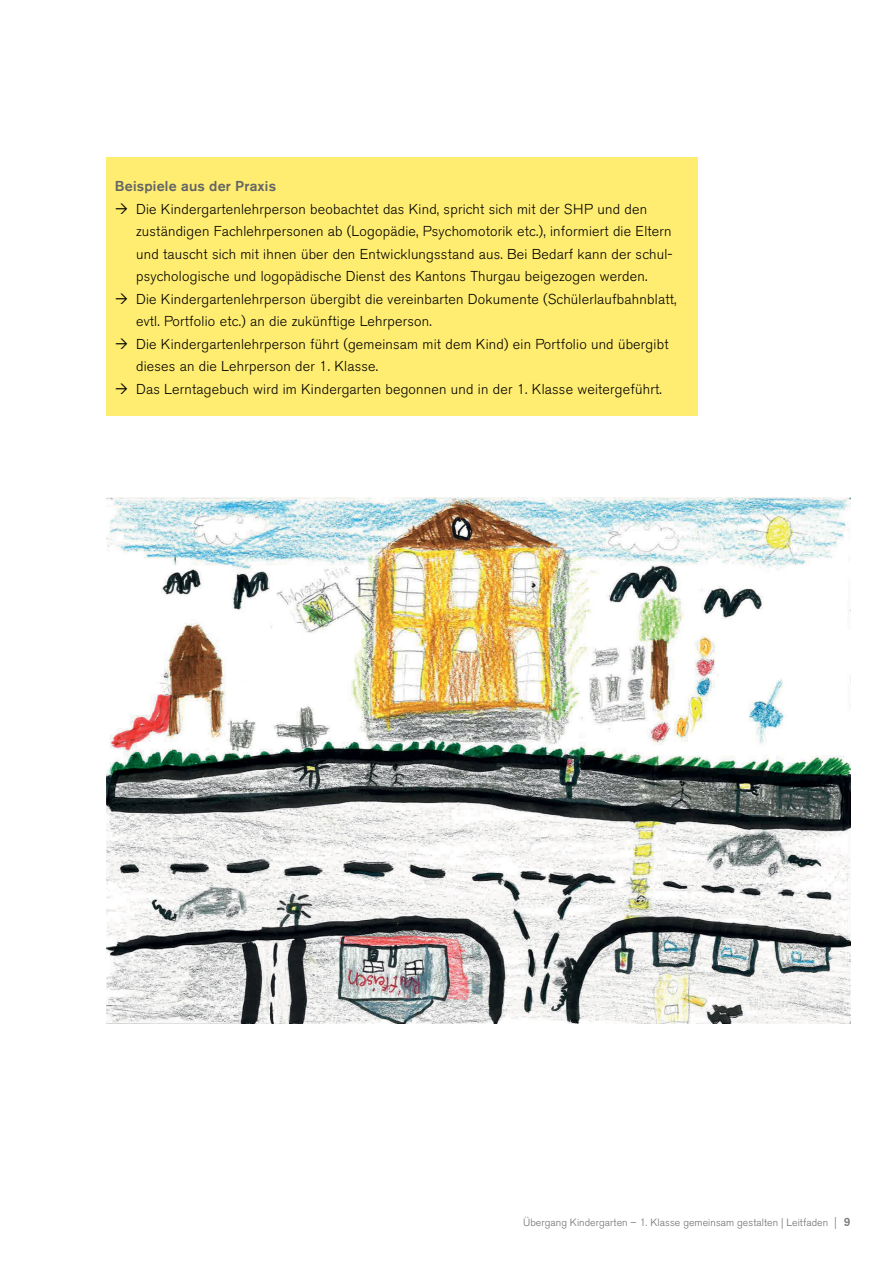
<style>
.page{position:relative;width:893px;height:1263px;background:#fff}
.page>*{position:absolute;margin:0;border:0;box-sizing:border-box;transform-origin:0 0}
.t1{font:300 14.25px/22.5px "Akzidenz Grotesk BE";letter-spacing:.015em;color:#000}
.t2{font:500 14.25px "Akzidenz Grotesk BE";letter-spacing:.015em;color:#636466}
.t3{font:300 10.5px "Akzidenz Grotesk BE";letter-spacing:.005em;color:#6d6e71}
.s1{font-size:12px;color:#808285}
.s2{font-weight:500;font-size:12px;color:#808285}
</style>
<div class="page">
<div style="left:106px;top:157px;width:591px;height:259px;background:#ffed71"></div>
<img style="left:106px;top:497px;width:744px;height:527px">
<p class="t2" style="left:115px;top:177px;width:163px">Beispiele aus der Praxis</p>
<p class="t1" style="left:136px;top:198px;width:542px">Die Kindergartenlehrperson beobachtet das Kind, spricht sich mit der SHP und den zuständigen Fachlehrpersonen ab (Logopädie, Psychomotorik etc.), informiert die Eltern und tauscht sich mit ihnen über den Entwicklungsstand aus. Bei Bedarf kann der schul&shy;psychologische und logopädische Dienst des Kantons Thurgau beigezogen werden.<br>Die Kindergartenlehrperson übergibt die vereinbarten Dokumente (Schülerlaufbahnblatt, evtl. Portfolio etc.) an die zukünftige Lehrperson.<br>Die Kindergartenlehrperson führt (gemeinsam mit dem Kind) ein Portfolio und übergibt dieses an die Lehrperson der 1. Klasse.<br>Das Lerntagebuch wird im Kindergarten begonnen und in der 1. Klasse weitergeführt.</p>
<p class="t3" style="left:523px;top:1217px;width:329px">Übergang Kindergarten – 1. Klasse gemeinsam gestalten | Leitfaden <span class="s1">|</span> <span class="s2">9</span></p>
</div>
